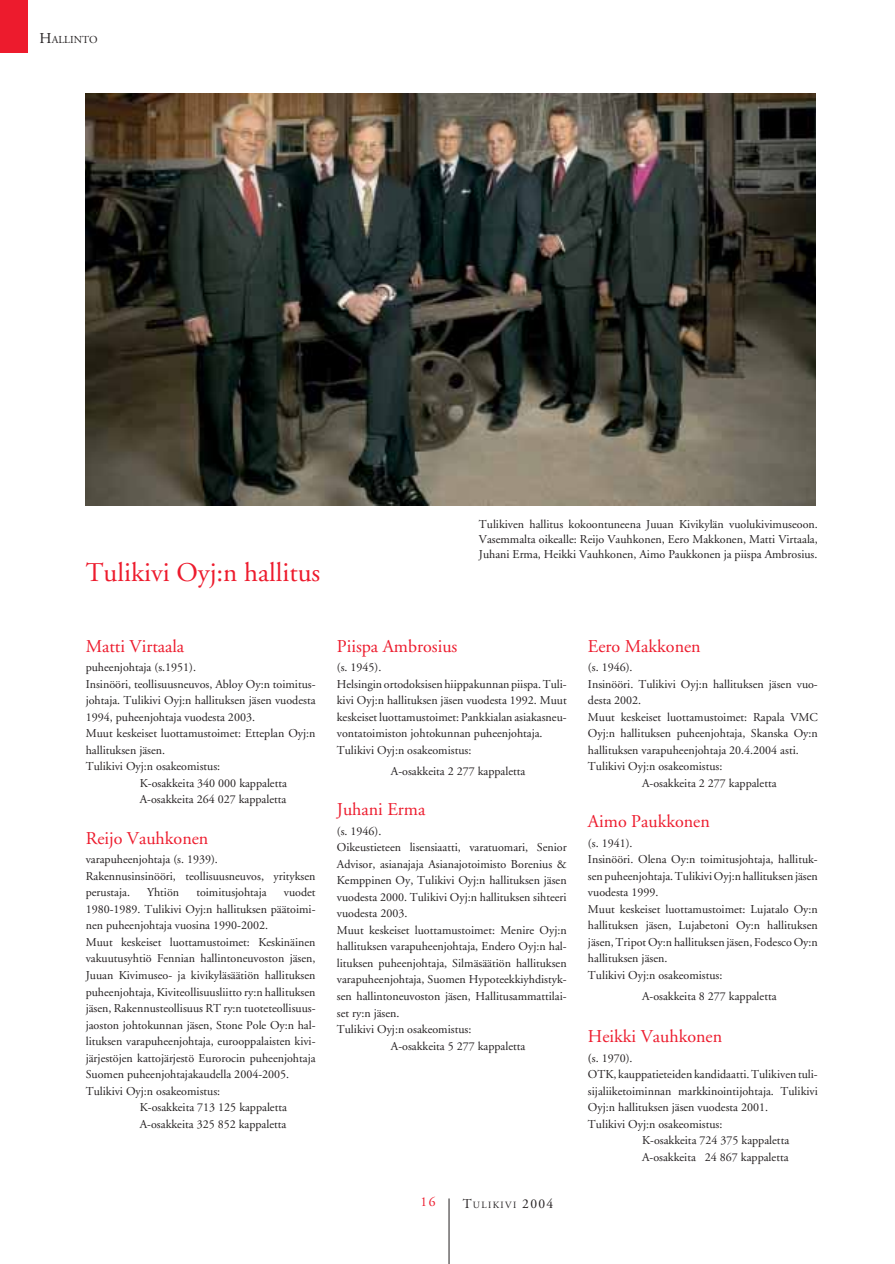
<style>
.page{position:relative;width:895px;height:1264px;background:#fff}
.page>*{position:absolute;margin:0;border:0;box-sizing:border-box;transform-origin:0 0}
.t1{font:27px "Adobe Garamond";color:#ed1b2d}
.t2{font:18px "Adobe Garamond";color:#ed1b2d}
.t3{font:13.5px "Adobe Garamond";color:#ed1b2d}
.t4{font:12px/16.5px "Adobe Garamond";color:#231f20}
.t5{font:10.65px "Adobe Garamond";color:#231f20}
.t6{font:9.6px "Adobe Garamond";letter-spacing:.14em;color:#231f20}
.s1{font-size:15px}
.s2{font-size:13.5px}
.s3{font-weight:600}
</style>
<div class="page">
<div style="left:0;top:0;width:27px;height:52px;background:#ed1b2d"></div>
<hr style="left:448px;top:1198px;width:1px;height:65px;background:#231f20">
<img style="left:86px;top:94px;width:729px;height:411px">
<p class="t5" style="left:40px;top:36px;width:59px"><span class="s1">H</span>ALLINTO</p>
<h1 class="t1" style="left:86px;top:562px;width:236px">Tulikivi Oyj:n hallitus</h1>
<p class="t4" style="left:478px;top:517px;width:340px;line-height:15px;text-align:justify">Tulikiven hallitus kokoontuneena Juuan Kivikylän vuolukivimuseoon.<br>Vasemmalta oikealle: Reijo Vauhkonen, Eero Makkonen, Matti Virtaala, Juhani Erma, Heikki Vauhkonen, Aimo Paukkonen ja piispa Ambrosius.</p>
<h2 class="t2" style="left:86px;top:638px;width:100px">Matti Virtaala</h2>
<p class="t4" style="left:86px;top:660px;width:112px">puheenjohtaja (s.1951).</p>
<p class="t4" style="left:86px;top:676px;width:231px">Insinööri, teollisuusneuvos, Abloy Oy:n toimitus-</p>
<p class="t4" style="left:86px;top:693px;width:231px">johtaja. Tulikivi Oyj:n hallituksen jäsen vuodesta</p>
<p class="t4" style="left:86px;top:709px;width:171px">1994, puheenjohtaja vuodesta 2003.</p>
<p class="t4" style="left:86px;top:726px;width:231px">Muut keskeiset luottamustoimet: Etteplan Oyj:n</p>
<p class="t4" style="left:86px;top:742px;width:81px">hallituksen jäsen.</p>
<p class="t4" style="left:86px;top:759px;width:136px">Tulikivi Oyj:n osakeomistus:</p>
<p class="t4" style="left:140px;top:775px;width:149px">K-osakkeita 340 000 kappaletta</p>
<p class="t4" style="left:140px;top:792px;width:148px">A-osakkeita 264 027 kappaletta</p>
<h2 class="t2" style="left:86px;top:830px;width:124px">Reijo Vauhkonen</h2>
<p class="t4" style="left:86px;top:852px;width:231px">varapuheenjohtaja (s. 1939).<br>Rakennusinsinööri, teollisuusneuvos, yrityksen perustaja.</p>
<p class="t4" style="left:147px;top:885px;width:33px">Yhtiön</p>
<p class="t4" style="left:196px;top:885px;width:72px">toimitusjohtaja</p>
<p class="t4" style="left:284px;top:885px;width:33px">vuodet</p>
<p class="t4" style="left:86px;top:901px;width:231px">1980-1989. Tulikivi Oyj:n hallituksen päätoimi-</p>
<p class="t4" style="left:86px;top:918px;width:184px">nen puheenjohtaja vuosina 1990-2002.</p>
<p class="t4" style="left:86px;top:934px;width:231px">Muut keskeiset luottamustoimet: Keskinäinen</p>
<p class="t4" style="left:86px;top:951px;width:231px">vakuutusyhtiö Fennian hallintoneuvoston jäsen,</p>
<p class="t4" style="left:86px;top:967px;width:231px">Juuan Kivimuseo- ja kivikyläsäätiön hallituksen</p>
<p class="t4" style="left:86px;top:984px;width:231px">puheenjohtaja, Kiviteollisuusliitto ry:n hallituksen</p>
<p class="t4" style="left:86px;top:1000px;width:231px">jäsen, Rakennusteollisuus RT ry:n tuoteteollisuus-</p>
<p class="t4" style="left:86px;top:1017px;width:231px">jaoston johtokunnan jäsen, Stone Pole Oy:n hal-</p>
<p class="t4" style="left:86px;top:1033px;width:231px">lituksen varapuheenjohtaja, eurooppalaisten kivi-</p>
<p class="t4" style="left:86px;top:1050px;width:231px">järjestöjen kattojärjestö Eurorocin puheenjohtaja</p>
<p class="t4" style="left:86px;top:1066px;width:205px">Suomen puheenjohtajakaudella 2004-2005.</p>
<p class="t4" style="left:86px;top:1083px;width:136px">Tulikivi Oyj:n osakeomistus:</p>
<p class="t4" style="left:140px;top:1099px;width:149px">K-osakkeita 713 125 kappaletta</p>
<p class="t4" style="left:140px;top:1116px;width:148px">A-osakkeita 325 852 kappaletta</p>
<h2 class="t2" style="left:337px;top:638px;width:122px">Piispa Ambrosius</h2>
<p class="t4" style="left:337px;top:660px;width:231px">(s. 1945).<br>Helsingin ortodoksisen hiippakunnan piispa. Tuli&shy;kivi Oyj:n hallituksen jäsen vuodesta 1992. Muut keskeiset luottamustoimet: Pankkialan asiakasneu&shy;vontatoimiston johtokunnan puheenjohtaja.<br>Tulikivi Oyj:n osakeomistus:</p>
<p class="t4" style="left:391px;top:763px;width:136px">A-osakkeita 2 277 kappaletta</p>
<h2 class="t2" style="left:337px;top:802px;width:90px">Juhani Erma</h2>
<p class="t4" style="left:337px;top:823px;width:46px">(s. 1946).</p>
<p class="t4" style="left:337px;top:840px;width:231px">Oikeustieteen lisensiaatti, varatuomari, Senior</p>
<p class="t4" style="left:337px;top:856px;width:231px">Advisor, asianajaja Asianajotoimisto Borenius &amp;</p>
<p class="t4" style="left:337px;top:873px;width:231px">Kemppinen Oy, Tulikivi Oyj:n hallituksen jäsen</p>
<p class="t4" style="left:337px;top:889px;width:231px">vuodesta 2000. Tulikivi Oyj:n hallituksen sihteeri</p>
<p class="t4" style="left:337px;top:906px;width:72px">vuodesta 2003.</p>
<p class="t4" style="left:337px;top:922px;width:231px">Muut keskeiset luottamustoimet: Menire Oyj:n</p>
<p class="t4" style="left:337px;top:939px;width:231px">hallituksen varapuheenjohtaja, Endero Oyj:n hal-</p>
<p class="t4" style="left:337px;top:955px;width:231px">lituksen puheenjohtaja, Silmäsäätiön hallituksen</p>
<p class="t4" style="left:337px;top:972px;width:231px">varapuheenjohtaja, Suomen Hypoteekkiyhdistyk-</p>
<p class="t4" style="left:337px;top:988px;width:231px">sen hallintoneuvoston jäsen, Hallitusammattilai-</p>
<p class="t4" style="left:337px;top:1005px;width:64px">set ry:n jäsen.</p>
<p class="t4" style="left:337px;top:1021px;width:136px">Tulikivi Oyj:n osakeomistus:</p>
<p class="t4" style="left:391px;top:1038px;width:136px">A-osakkeita 5 277 kappaletta</p>
<p class="t3" style="left:420px;top:1196px;width:16px">16</p>
<p class="t6" style="left:462px;top:1200px;width:92px"><span class="s2">T</span>ULIKIVI <span class="s2">2004</span></p>
<h2 class="t2" style="left:587px;top:638px;width:114px">Eero Makkonen</h2>
<p class="t4" style="left:587px;top:660px;width:46px">(s. 1946).</p>
<p class="t4" style="left:587px;top:676px;width:231px">Insinööri. Tulikivi Oyj:n hallituksen jäsen vuo-</p>
<p class="t4" style="left:587px;top:693px;width:55px">desta 2002.</p>
<p class="t4" style="left:587px;top:709px;width:231px">Muut keskeiset luottamustoimet: Rapala VMC</p>
<p class="t4" style="left:587px;top:726px;width:231px">Oyj:n hallituksen puheenjohtaja, Skanska Oy:n</p>
<p class="t4" style="left:587px;top:742px;width:212px">hallituksen varapuheenjohtaja 20.4.2004 asti.</p>
<p class="t4" style="left:587px;top:759px;width:136px">Tulikivi Oyj:n osakeomistus:</p>
<p class="t4" style="left:641px;top:775px;width:136px">A-osakkeita 2 277 kappaletta</p>
<h2 class="t2" style="left:587px;top:814px;width:123px">Aimo Paukkonen</h2>
<p class="t4" style="left:587px;top:835px;width:231px">(s. 1941).<br>Insinööri. Olena Oy:n toimitusjohtaja, hallituk&shy;sen puheenjohtaja. Tulikivi Oyj:n hallituksen jäsen vuodesta 1999.<br>Muut keskeiset luottamustoimet: Lujatalo Oy:n hallituksen jäsen, Lujabetoni Oy:n hallituksen jäsen, Tripot Oy:n hallituksen jäsen, Fodesco Oy:n hallituksen jäsen.<br>Tulikivi Oyj:n osakeomistus:</p>
<p class="t4" style="left:641px;top:988px;width:136px">A-osakkeita 8 277 kappaletta</p>
<h2 class="t2" style="left:587px;top:1028px;width:136px">Heikki Vauhkonen</h2>
<p class="t4" style="left:587px;top:1050px;width:46px"><span class="s3">(</span>s. 1970).</p>
<p class="t4" style="left:587px;top:1066px;width:231px">OTK, kauppatieteiden kandidaatti. Tulikiven tuli-</p>
<p class="t4" style="left:587px;top:1083px;width:231px">sijaliiketoiminnan markkinointijohtaja. Tulikivi</p>
<p class="t4" style="left:587px;top:1099px;width:181px">Oyj:n hallituksen jäsen vuodesta 2001.</p>
<p class="t4" style="left:587px;top:1116px;width:136px">Tulikivi Oyj:n osakeomistus:</p>
<p class="t4" style="left:641px;top:1132px;width:149px">K-osakkeita 724 375 kappaletta</p>
<p class="t4" style="left:641px;top:1149px;width:148px">A-osakkeita 24 867 kappaletta</p>
</div>
